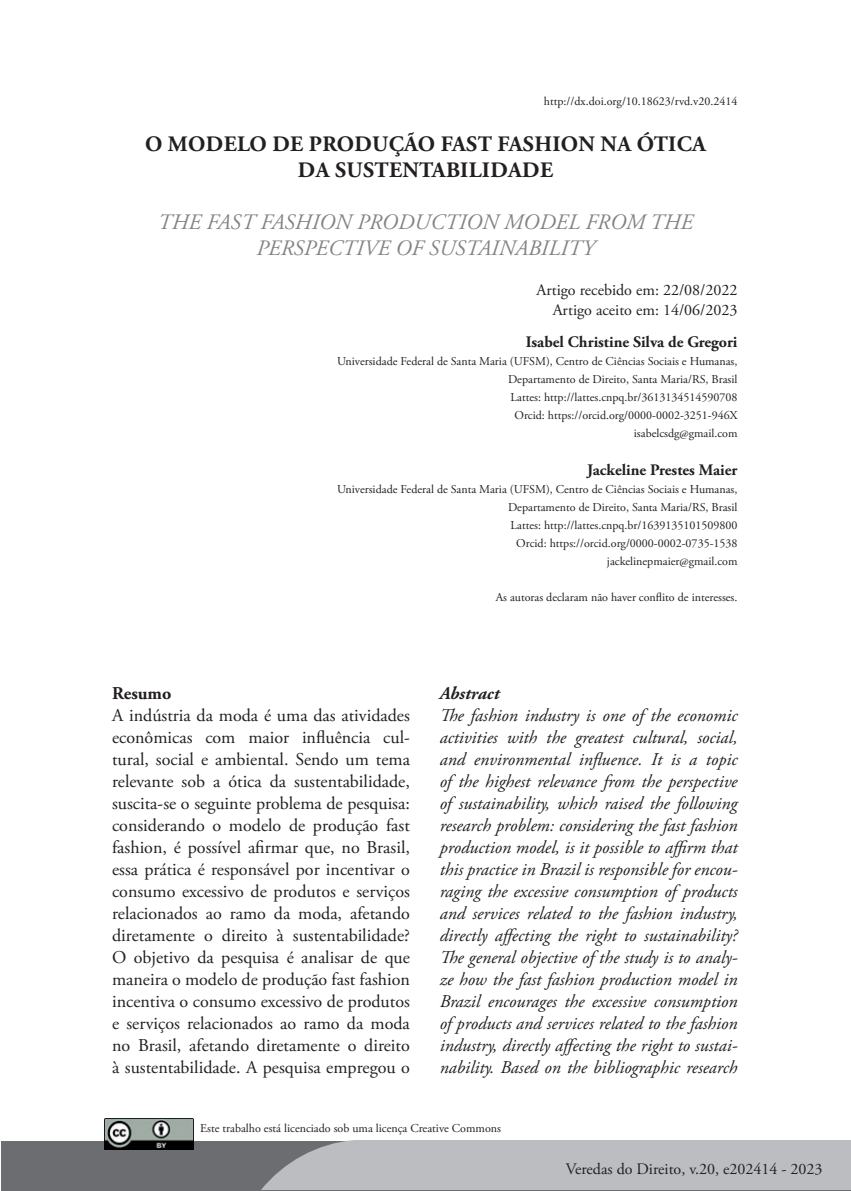
<style>
.page{position:relative;width:851px;height:1191px;background:#fff}
.page>*{position:absolute;margin:0;border:0;box-sizing:border-box;transform-origin:0 0}
.t1{font:italic 22px/26px "Adobe Garamond Pro";color:#808285;text-align:center}
.t2{font:700 22px/26px "Adobe Garamond Pro";letter-spacing:.015em;color:#231f20;text-align:center}
.t3{font:italic 18px/22px "Adobe Garamond Pro";color:#231f20;text-align:justify}
.t4{font:18px/22px "Adobe Garamond Pro";color:#231f20;text-align:justify}
.t5{font:italic 700 18px "Adobe Garamond Pro";color:#231f20}
.t6{font:700 18px "Adobe Garamond Pro";color:#231f20}
.t7{font:16px/20px "Adobe Garamond Pro";color:#231f20;text-align:right}
.t8{font:700 16px "Adobe Garamond Pro";color:#231f20}
.t9{font:12px/18px "Adobe Garamond Pro";color:#231f20;text-align:right}
</style>
<div class="page">
<div style="left:1px;top:1141px;width:849px;height:50px;background:#6c6d70"></div>
<div style="left:261px;top:1140px;width:589px;height:50px;background:#bcbdc0"></div>
<img style="left:104px;top:1118px;width:89px;height:31px">
<p class="t9" style="left:544px;top:93px;width:195px">http://dx.doi.org/10.18623/rvd.v20.2414</p>
<p class="t2" style="left:145px;top:132px;width:562px">O MODELO DE PRODUÇÃO FAST FASHION NA ÓTICA<br>DA SUSTENTABILIDADE</p>
<p class="t1" style="left:158px;top:210px;width:536px">THE FAST FASHION PRODUCTION MODEL FROM THE<br>PERSPECTIVE OF SUSTAINABILITY</p>
<p class="t7" style="left:536px;top:281px;width:202px">Artigo recebido em: 22/08/2022<br>Artigo aceito em: 14/06/2023</p>
<p class="t8" style="left:526px;top:333px;width:213px">Isabel Christine Silva de Gregori</p>
<p class="t9" style="left:337px;top:353px;width:402px">Universidade Federal de Santa Maria (UFSM), Centro de Ciências Sociais e Humanas, Departamento de Direito, Santa Maria/RS, Brasil<br>Lattes: http://lattes.cnpq.br/3613134514590708<br>Orcid: https://orcid.org/0000-0002-3251-946X<br>isabelcsdg@gmail.com</p>
<p class="t8" style="left:587px;top:461px;width:152px">Jackeline Prestes Maier</p>
<p class="t9" style="left:337px;top:481px;width:402px">Universidade Federal de Santa Maria (UFSM), Centro de Ciências Sociais e Humanas, Departamento de Direito, Santa Maria/RS, Brasil<br>Lattes: http://lattes.cnpq.br/1639135101509800<br>Orcid: https://orcid.org/0000-0002-0735-1538<br>jackelinepmaier@gmail.com</p>
<p class="t9" style="left:495px;top:589px;width:243px">As autoras declaram não haver conflito de interesses.</p>
<p class="t6" style="left:112px;top:683px;width:61px">Resumo</p>
<p class="t4" style="left:112px;top:705px;width:299px">A indústria da moda é uma das atividades econômicas com maior influência cul&shy;tural, social e ambiental. Sendo um tema relevante sob a ótica da sustentabilidade, suscita-se o seguinte problema de pesquisa: considerando o modelo de produção fast fashion, é possível afirmar que, no Brasil, essa prática é responsável por incentivar o consumo excessivo de produtos e serviços relacionados ao ramo da moda, afetando diretamente o direito à sustentabilidade?<br>O objetivo da pesquisa é analisar de que maneira o modelo de produção fast fashion incentiva o consumo excessivo de produtos e serviços relacionados ao ramo da moda no Brasil, afetando diretamente o direito à sustentabilidade. A pesquisa empregou o</p>
<p class="t5" style="left:439px;top:683px;width:61px">Abstract</p>
<p class="t3" style="left:439px;top:705px;width:299px">The fashion industry is one of the economic activities with the greatest cultural, social, and environmental influence. It is a topic of the highest relevance from the perspective of sustainability, which raised the following research problem: considering the fast fashion production model, is it possible to affirm that this practice in Brazil is responsible for encou&shy;raging the excessive consumption of products and services related to the fashion industry, directly affecting the right to sustainability?<br>The general objective of the study is to analy&shy;ze how the fast fashion production model in Brazil encourages the excessive consumption of products and services related to the fashion industry, directly affecting the right to sustai&shy;nability. Based on the bibliographic research</p>
<p class="t9" style="left:200px;top:1119px;width:302px">Este trabalho está licenciado sob uma licença Creative Commons</p>
<p class="t7" style="left:565px;top:1159px;width:258px">Veredas do Direito, v.20, e202414 - 2023</p>
</div>
